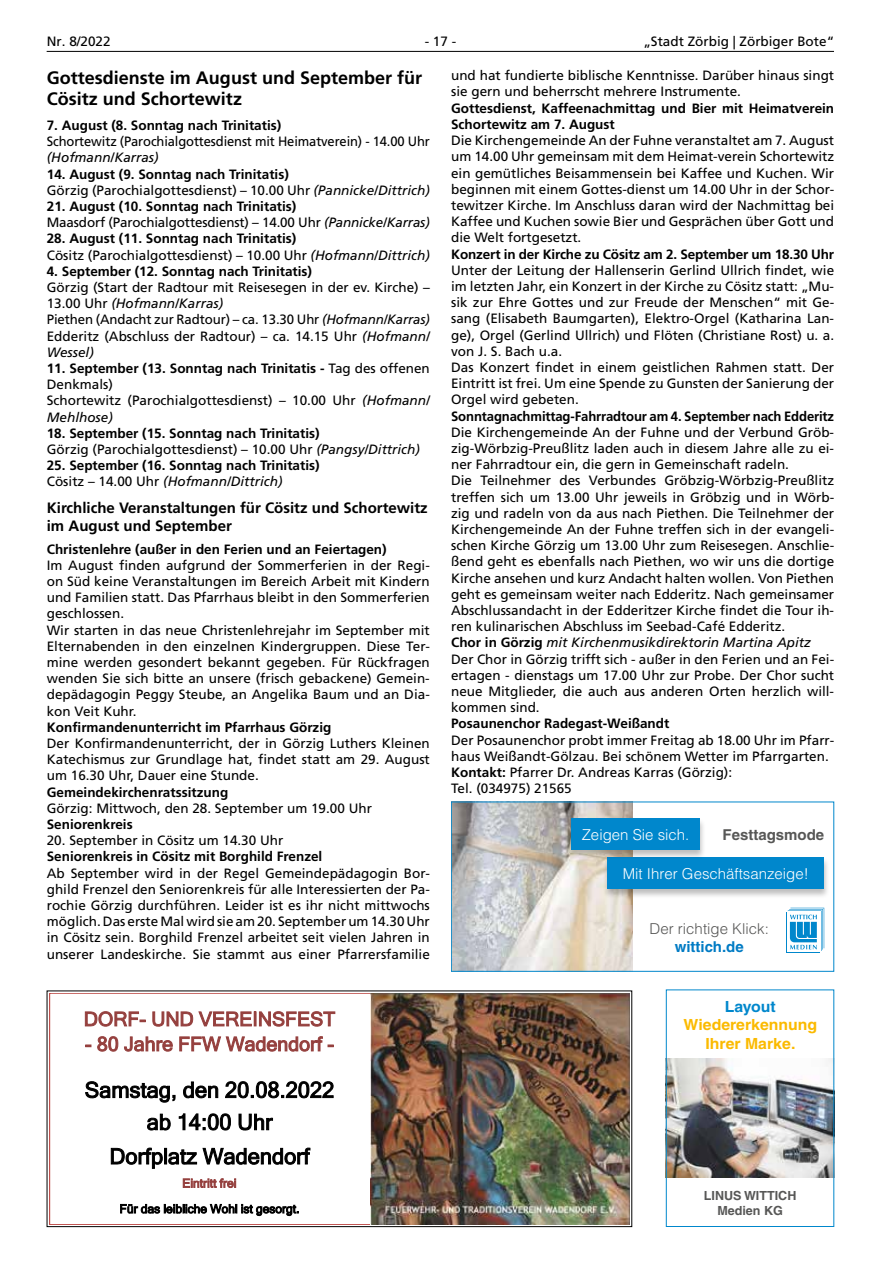
<style>
.page{position:relative;width:881px;height:1263px;background:#fff}
.page>*{position:absolute;margin:0;border:0;box-sizing:border-box;transform-origin:0 0}
.t1{font:700 18px/21.6px "Frutiger LT";color:#000}
.t2{font:700 15.3px/18.5px "Helvetica LT";color:#fbba00;text-align:center}
.t3{font:700 15.3px "Helvetica LT";color:#0087cc}
.t4{font:700 15px/18px "Frutiger LT";color:#000}
.t5{font:300 15px "Helvetica LT";color:#fff}
.t6{font:300 15px "Helvetica LT";color:#575756}
.t7{font:700 15px "Helvetica LT";color:#575756}
.t8{font:700 15px "Helvetica LT";color:#007bc4}
.t9{font:13.5px/16.2px "Frutiger LT";color:#000}
.t10{font:700 13.5px/16.2px "Frutiger LT";color:#000}
.t11{font:13.5px "Frutiger LT";color:#000;scale:.96 1}
.t12{font:italic 13.5px "Frutiger LT";color:#000}
.t13{font:700 12.6px/15px "Helvetica LT";color:#575756;text-align:center}
.s1{font-weight:700}
.s2{font-style:italic}
.s3{font-weight:400}
.s4{font-weight:400;font-style:italic}
</style>
<div class="page">
<hr style="left:47px;top:51px;width:786px;height:1px;background:#000">
<img style="left:371px;top:993px;width:258px;height:232px">
<svg style="left:85px;top:1011px;width:60px;height:16px"></svg>
<svg style="left:152px;top:1011px;width:183px;height:16px"></svg>
<svg style="left:85px;top:1045px;width:6px;height:2px"></svg>
<svg style="left:97px;top:1036px;width:21px;height:16px"></svg>
<svg style="left:124px;top:1036px;width:49px;height:16px"></svg>
<svg style="left:179px;top:1036px;width:154px;height:16px"></svg>
<svg style="left:85px;top:1081px;width:91px;height:22px"></svg>
<svg style="left:183px;top:1081px;width:35px;height:18px"></svg>
<svg style="left:225px;top:1081px;width:109px;height:18px"></svg>
<svg style="left:147px;top:1113px;width:24px;height:18px"></svg>
<svg style="left:178px;top:1113px;width:53px;height:18px"></svg>
<svg style="left:238px;top:1113px;width:35px;height:18px"></svg>
<svg style="left:111px;top:1147px;width:199px;height:22px"></svg>
<svg style="left:120px;top:1204px;width:178px;height:12px"></svg>
<svg style="left:183px;top:1178px;width:53px;height:10px"></svg>
<div style="left:47px;top:991px;width:584px;height:236px;border:1px solid #000"></div>
<img style="left:667px;top:1059px;width:164px;height:118px">
<div style="left:665px;top:989px;width:168px;height:238px;border:1px solid #0087cc"></div>
<img style="left:453px;top:803px;width:178px;height:167px">
<div style="left:451px;top:801px;width:382px;height:171px;border:1px solid #0087cc"></div>
<svg style="left:786px;top:912px;width:1px;height:40px"></svg>
<svg style="left:787px;top:908px;width:36px;height:43px"></svg>
<div style="left:602px;top:857px;width:228px;height:42px;background:#000;opacity:.26"></div>
<div style="left:607px;top:857px;width:216px;height:32px;background:#0087cc"></div>
<div style="left:566px;top:818px;width:140px;height:42px;background:#000;opacity:.26"></div>
<div style="left:571px;top:818px;width:128px;height:32px;background:#0087cc"></div>
<p class="t9" style="left:47px;top:34px;width:65px">Nr. 8/2022</p>
<p class="t9" style="left:424px;top:34px;width:33px">- 17 -</p>
<p class="t9" style="left:643px;top:34px;width:192px">„Stadt Zörbig | Zörbiger Bote“</p>
<h1 class="t1" style="left:47px;top:67px;width:377px">Gottesdienste im August und September für<br>Cösitz und Schortewitz</h1>
<p class="t10" style="left:47px;top:117px;width:236px">7. August (8. Sonntag nach Trinitatis)</p>
<p class="t11" style="left:47px;top:134px;width:400px">Schortewitz (Parochialgottesdienst mit Heimatverein) - 14.00 Uhr</p>
<p class="t12" style="left:47px;top:150px;width:113px">(Hofmann/Karras)</p>
<p class="t9" style="left:47px;top:166px;width:384px"><span class="s1">14. August (9. Sonntag nach Trinitatis)<br></span>Görzig (Parochialgottesdienst) – 10.00 Uhr <span class="s2">(Pannicke/Dittrich)</span></p>
<p class="t9" style="left:47px;top:198px;width:384px"><span class="s1">21. August (10. Sonntag nach Trinitatis)<br></span>Maasdorf (Parochialgottesdienst) – 14.00 Uhr <span class="s2">(Pannicke/Karras)</span></p>
<p class="t9" style="left:47px;top:231px;width:384px"><span class="s1">28. August (11. Sonntag nach Trinitatis)<br></span>Cösitz (Parochialgottesdienst) – 10.00 Uhr <span class="s2">(Hofmann/Dittrich)</span></p>
<p class="t10" style="left:47px;top:263px;width:267px">4. September (12. Sonntag nach Trinitatis)</p>
<p class="t9" style="left:47px;top:279px;width:384px">Görzig (Start der Radtour mit Reisesegen in der ev. Kirche) – 13.00 Uhr <span class="s2">(Hofmann/Karras)<br></span>Piethen (Andacht zur Radtour) – ca. 13.30 Uhr <span class="s2">(Hofmann/Karras)<br></span>Edderitz (Abschluss der Radtour) – ca. 14.15 Uhr <span class="s2">(Hofmann/ Wessel)</span></p>
<p class="t9" style="left:47px;top:360px;width:384px"><span class="s1">11. September (13. Sonntag nach Trinitatis -</span> Tag des offenen Denkmals)<br>Schortewitz (Parochialgottesdienst) – 10.00 Uhr <span class="s2">(Hofmann/ Mehlhose)</span></p>
<p class="t10" style="left:47px;top:425px;width:374px">18. September (15. Sonntag nach Trinitatis)<br><span class="s3">Görzig (Parochialgottesdienst) – 10.00 Uhr</span> <span class="s4">(Pangsy/Dittrich)</span></p>
<p class="t10" style="left:47px;top:457px;width:274px">25. September (16. Sonntag nach Trinitatis)<br><span class="s3">Cösitz – 14.00 Uhr</span> <span class="s4">(Hofmann/Dittrich)</span></p>
<p class="t4" style="left:47px;top:499px;width:382px">Kirchliche Veranstaltungen für Cösitz und Schortewitz im August und September</p>
<p class="t10" style="left:47px;top:541px;width:341px">Christenlehre (außer in den Ferien und an Feiertagen)</p>
<p class="t9" style="left:47px;top:557px;width:384px">Im August finden aufgrund der Sommerferien in der Regi&shy;on Süd keine Veranstaltungen im Bereich Arbeit mit Kindern und Familien statt. Das Pfarrhaus bleibt in den Sommerferien geschlossen.<br>Wir starten in das neue Christenlehrejahr im September mit Elternabenden in den einzelnen Kindergruppen. Diese Ter&shy;mine werden gesondert bekannt gegeben. Für Rückfragen wenden Sie sich bitte an unsere (frisch gebackene) Gemein&shy;depädagogin Peggy Steube, an Angelika Baum und an Dia&shy;kon Veit Kuhr.</p>
<p class="t10" style="left:47px;top:719px;width:286px">Konfirmandenunterricht im Pfarrhaus Görzig</p>
<p class="t9" style="left:47px;top:735px;width:384px;text-align:justify">Der Konfirmandenunterricht, der in Görzig Luthers Kleinen Katechismus zur Grundlage hat, findet statt am 29. August um 16.30 Uhr, Dauer eine Stunde.</p>
<p class="t10" style="left:47px;top:784px;width:183px">Gemeindekirchenratssitzung</p>
<p class="t9" style="left:47px;top:800px;width:326px">Görzig: Mittwoch, den 28. September um 19.00 Uhr</p>
<p class="t10" style="left:47px;top:816px;width:87px">Seniorenkreis</p>
<p class="t9" style="left:47px;top:832px;width:238px">20. September in Cösitz um 14.30 Uhr</p>
<p class="t10" style="left:47px;top:849px;width:277px">Seniorenkreis in Cösitz mit Borghild Frenzel</p>
<p class="t9" style="left:47px;top:865px;width:384px;text-align:justify">Ab September wird in der Regel Gemeindepädagogin Bor&shy;ghild Frenzel den Seniorenkreis für alle Interessierten der Pa&shy;rochie Görzig durchführen. Leider ist es ihr nicht mittwochs möglich. Das erste Mal wird sie am 20. September um 14.30 Uhr in Cösitz sein. Borghild Frenzel arbeitet seit vielen Jahren in unserer Landeskirche. Sie stammt aus einer Pfarrersfamilie</p>
<p class="t9" style="left:451px;top:68px;width:384px">und hat fundierte biblische Kenntnisse. Darüber hinaus singt sie gern und beherrscht mehrere Instrumente.</p>
<p class="t10" style="left:451px;top:100px;width:384px">Gottesdienst, Kaffeenachmittag und Bier mit Heimatverein<br>Schortewitz am 7. August</p>
<p class="t9" style="left:451px;top:132px;width:384px;text-align:justify">Die Kirchengemeinde An der Fuhne veranstaltet am 7. August um 14.00 Uhr gemeinsam mit dem Heimat-verein Schortewitz ein gemütliches Beisammensein bei Kaffee und Kuchen. Wir beginnen mit einem Gottes-dienst um 14.00 Uhr in der Schor&shy;tewitzer Kirche. Im Anschluss daran wird der Nachmittag bei Kaffee und Kuchen sowie Bier und Gesprächen über Gott und die Welt fortgesetzt.</p>
<p class="t10" style="left:451px;top:246px;width:384px">Konzert in der Kirche zu Cösitz am 2. September um 18.30 Uhr</p>
<p class="t9" style="left:451px;top:262px;width:384px">Unter der Leitung der Hallenserin Gerlind Ullrich findet, wie im letzten Jahr, ein Konzert in der Kirche zu Cösitz statt: „Mu&shy;sik zur Ehre Gottes und zur Freude der Menschen“ mit Ge&shy;sang (Elisabeth Baumgarten), Elektro-Orgel (Katharina Lan&shy;ge), Orgel (Gerlind Ullrich) und Flöten (Christiane Rost) u. a. von J. S. Bach u.a.<br>Das Konzert findet in einem geistlichen Rahmen statt. Der Eintritt ist frei. Um eine Spende zu Gunsten der Sanierung der Orgel wird gebeten.</p>
<p class="t10" style="left:451px;top:408px;width:384px">Sonntagnachmittag-Fahrradtour am 4. September nach Edderitz</p>
<p class="t9" style="left:451px;top:424px;width:384px">Die Kirchengemeinde An der Fuhne und der Verbund Gröb&shy;zig-Wörbzig-Preußlitz laden auch in diesem Jahre alle zu ei&shy;ner Fahrradtour ein, die gern in Gemeinschaft radeln.<br>Die Teilnehmer des Verbundes Gröbzig-Wörbzig-Preußlitz treffen sich um 13.00 Uhr jeweils in Gröbzig und in Wörb&shy;zig und radeln von da aus nach Piethen. Die Teilnehmer der Kirchengemeinde An der Fuhne treffen sich in der evangeli&shy;schen Kirche Görzig um 13.00 Uhr zum Reisesegen. Anschlie&shy;ßend geht es ebenfalls nach Piethen, wo wir uns die dortige Kirche ansehen und kurz Andacht halten wollen. Von Piethen geht es gemeinsam weiter nach Edderitz. Nach gemeinsamer Abschlussandacht in der Edderitzer Kirche findet die Tour ih&shy;ren kulinarischen Abschluss im Seebad-Café Edderitz.<br><span class="s1">Chor in Görzig</span> <span class="s2">mit Kirchenmusikdirektorin Martina Apitz </span>Der Chor in Görzig trifft sich - außer in den Ferien und an Fei&shy;ertagen - dienstags um 17.00 Uhr zur Probe. Der Chor sucht neue Mitglieder, die auch aus anderen Orten herzlich will&shy;kommen sind.</p>
<p class="t10" style="left:451px;top:716px;width:220px">Posaunenchor Radegast-Weißandt</p>
<p class="t9" style="left:451px;top:732px;width:384px">Der Posaunenchor probt immer Freitag ab 18.00 Uhr im Pfarr&shy;haus Weißandt-Gölzau. Bei schönem Wetter im Pfarrgarten.<br><span class="s1">Kontakt:</span> Pfarrer Dr. Andreas Karras (Görzig):<br>Tel. (034975) 21565</p>
<p class="t5" style="left:581px;top:825px;width:109px">Zeigen Sie sich.</p>
<p class="t7" style="left:722px;top:826px;width:103px">Festtagsmode</p>
<p class="t5" style="left:622px;top:864px;width:187px">Mit Ihrer Geschäftsanzeige!</p>
<p class="t6" style="left:649px;top:919px;width:121px">Der richtige Klick:</p>
<p class="t8" style="left:674px;top:938px;width:71px">wittich.de</p>
<p class="t3" style="left:724px;top:997px;width:53px">Layout</p>
<p class="t2" style="left:683px;top:1015px;width:135px">Wiedererkennung<br>Ihrer Marke.</p>
<p class="t13" style="left:703px;top:1188px;width:94px">LINUS WITTICH<br>Medien KG</p>
</div>
